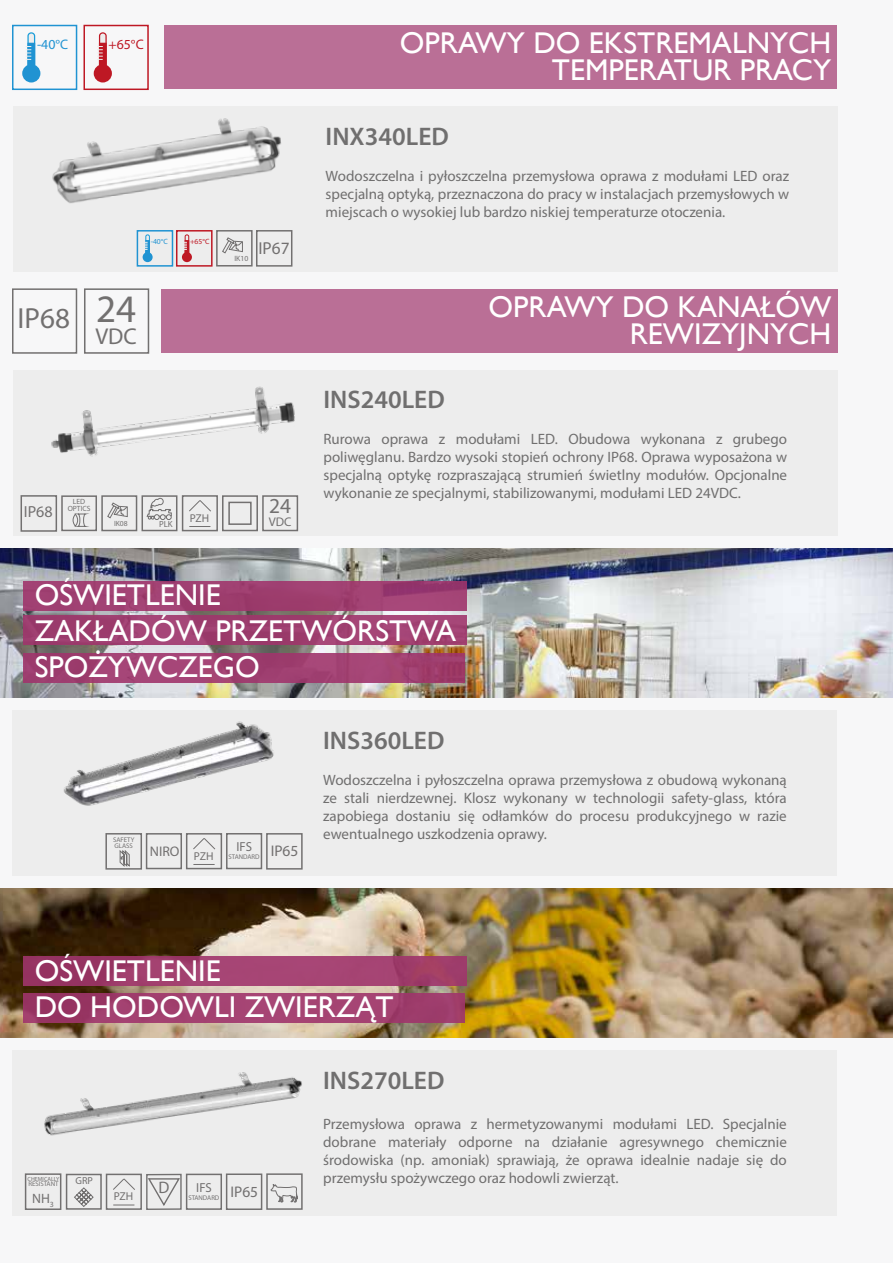
<style>
.page{position:relative;width:893px;height:1263px;background:#f7f7f8}
.page>*{position:absolute;margin:0;border:0;box-sizing:border-box;transform-origin:0 0}
.t1{font:30px/36px "Gill Sans";color:#fff}
.t2{font:29.1px "Myriad Pro";color:#727070}
.t3{font:600 25.5px "Myriad Pro";color:#706f6f}
.t4{font:22.95px "Myriad Pro";color:#727070}
.t5{font:21.45px "Myriad Pro";color:#727070}
.t6{font:17.25px "Myriad Pro";color:#727070}
.t7{font:16.65px "Myriad Pro";color:#727070}
.t8{font:16.05px "Myriad Pro";color:#727070}
.t9{font:15.45px "Myriad Pro";color:#727070}
.t10{font:15px/18px "Myriad Pro";color:#706f6f;text-align:justify}
.t11{font:13.95px "Myriad Pro";color:#727070}
.t12{font:13.8px "Myriad Pro";color:#2093d2}
.t13{font:13.8px "Myriad Pro";color:#be1824}
.t14{font:13.5px "Myriad Pro";color:#727070}
.t15{font:13.05px "Myriad Pro";color:#727070}
.t16{font:12.6px "Myriad Pro";color:#727070}
.t17{font:11.4px "Myriad Pro";letter-spacing:-.015em;color:#727070}
.t18{font:10.2px "Myriad Pro";color:#727070}
.t19{font:8.85px "Myriad Pro";color:#727070}
.t20{font:7.65px "Myriad Pro";color:#2093d2}
.t21{font:7.65px "Myriad Pro";color:#be1824}
.t22{font:7.65px "Myriad Pro";color:#727070}
.t23{font:7.5px/6.3px "Myriad Pro";color:#727070;text-align:center}
.t24{font:6.75px/5.8px "Myriad Pro";color:#727070}
.t25{font:6px "Myriad Pro";color:#727070}
.s1{font-family:"Minion Pro"}
</style>
<div class="page">
<img style="left:0;top:889px;width:893px;height:148px">
<svg style="left:23px;top:956px;width:443px;height:29px;background:#a03e6c"></svg>
<div style="left:23px;top:993px;width:442px;height:29px;background:linear-gradient(to right,#9c3a68,#a54473)"></div>
<div style="left:13px;top:1050px;width:824px;height:166px;background:#ededed"></div>
<img style="left:44px;top:1072px;width:258px;height:64px">
<svg style="left:270px;top:1184px;width:28px;height:19px"></svg>
<div style="left:266px;top:1173px;width:37px;height:37px;border:2px solid #727070"></div>
<div style="left:226px;top:1173px;width:36px;height:37px;border:2px solid #727070"></div>
<div style="left:106px;top:1173px;width:36px;height:37px;border:2px solid #727070"></div>
<svg style="left:113px;top:1205px;width:21px;height:1px"></svg>
<svg style="left:113px;top:1178px;width:22px;height:12px"></svg>
<div style="left:66px;top:1174px;width:36px;height:36px;border:2px solid #727070"></div>
<svg style="left:74px;top:1187px;width:20px;height:20px"></svg>
<div style="left:25px;top:1173px;width:36px;height:37px;border:2px solid #727070"></div>
<div style="left:186px;top:1173px;width:36px;height:37px;border:2px solid #727070"></div>
<svg style="left:146px;top:1173px;width:36px;height:37px"></svg>
<img style="left:0;top:549px;width:893px;height:148px">
<div style="left:23px;top:615px;width:443px;height:30px;background:#9f3f70"></div>
<div style="left:23px;top:653px;width:442px;height:29px;background:#a14172"></div>
<div style="left:23px;top:581px;width:443px;height:30px;background:linear-gradient(to right,#a14172,#9f3f71)"></div>
<div style="left:13px;top:710px;width:824px;height:166px;background:#ededed"></div>
<img style="left:63px;top:721px;width:211px;height:118px">
<div style="left:266px;top:833px;width:37px;height:36px;border:2px solid #727070"></div>
<div style="left:186px;top:833px;width:36px;height:36px;border:2px solid #727070"></div>
<svg style="left:193px;top:864px;width:22px;height:1px"></svg>
<svg style="left:193px;top:837px;width:23px;height:13px"></svg>
<div style="left:105px;top:833px;width:37px;height:37px;border:2px solid #727070"></div>
<div style="left:226px;top:833px;width:36px;height:36px;border:2px solid #727070"></div>
<div style="left:146px;top:833px;width:36px;height:36px;border:2px solid #727070"></div>
<svg style="left:120px;top:850px;width:9px;height:16px"></svg>
<div style="left:162px;top:289px;width:676px;height:64px;background:#ba6f96"></div>
<div style="left:13px;top:370px;width:825px;height:166px;background:#ededed"></div>
<svg style="left:107px;top:502px;width:21px;height:17px"></svg>
<div style="left:101px;top:495px;width:36px;height:36px;border:2px solid #727070"></div>
<div style="left:21px;top:495px;width:36px;height:37px;border:2px solid #727070"></div>
<svg style="left:222px;top:495px;width:36px;height:37px"></svg>
<div style="left:142px;top:495px;width:35px;height:36px;border:2px solid #727070"></div>
<svg style="left:146px;top:498px;width:26px;height:22px"></svg>
<div style="left:262px;top:495px;width:36px;height:36px;border:2px solid #727070"></div>
<div style="left:61px;top:495px;width:36px;height:36px;border:2px solid #727070"></div>
<div style="left:73px;top:514px;width:5px;height:12px;border:1px solid #727070;border-radius:50%"></div>
<svg style="left:77px;top:513px;width:9px;height:14px"></svg>
<div style="left:182px;top:495px;width:36px;height:36px;border:2px solid #727070"></div>
<svg style="left:189px;top:526px;width:21px;height:1px"></svg>
<svg style="left:189px;top:500px;width:22px;height:12px"></svg>
<div style="left:12px;top:288px;width:65px;height:66px;border:2px solid #727070"></div>
<div style="left:84px;top:288px;width:65px;height:66px;border:2px solid #727070"></div>
<img style="left:51px;top:386px;width:244px;height:71px">
<div style="left:164px;top:26px;width:673px;height:63px;background:#ba6f96"></div>
<div style="left:94px;top:64px;width:18px;height:18px;background:#be1824;border-radius:50%"></div>
<div style="left:100px;top:33px;width:6px;height:35px;background:#ededed;border-radius:3px"></div>
<div style="left:99px;top:32px;width:8px;height:36px;border:1px solid #be1824;border-radius:3px"></div>
<div style="left:99px;top:43px;width:8px;height:27px;background:#be1824;border:1px solid #be1824"></div>
<svg style="left:97px;top:46px;width:6px;height:14px"></svg>
<div style="left:83px;top:25px;width:66px;height:65px;border:2px solid #be1824"></div>
<div style="left:22px;top:64px;width:18px;height:18px;background:#2093d2;border-radius:50%"></div>
<div style="left:28px;top:33px;width:7px;height:35px;background:#ededed;border-radius:3px"></div>
<div style="left:27px;top:32px;width:8px;height:36px;border:1px solid #1b9dd9;border-radius:3px"></div>
<div style="left:27px;top:43px;width:8px;height:27px;background:#2093d2"></div>
<svg style="left:26px;top:46px;width:5px;height:14px"></svg>
<div style="left:12px;top:25px;width:65px;height:65px;border:2px solid #2093d2"></div>
<div style="left:13px;top:106px;width:825px;height:166px;background:#ededed"></div>
<div style="left:256px;top:230px;width:36px;height:37px;border:2px solid #727070"></div>
<svg style="left:222px;top:237px;width:21px;height:17px"></svg>
<div style="left:216px;top:230px;width:37px;height:36px;border:2px solid #727070"></div>
<div style="left:182px;top:252px;width:10px;height:10px;background:#be1824;border-radius:50%"></div>
<div style="left:185px;top:235px;width:4px;height:19px;border:1px solid #be1824;border-radius:2px"></div>
<hr style="left:185px;top:240px;width:4px;height:15px;background:#be1824">
<svg style="left:184px;top:242px;width:3px;height:8px"></svg>
<div style="left:176px;top:230px;width:37px;height:37px;border:2px solid #be1824"></div>
<div style="left:143px;top:252px;width:10px;height:10px;background:#2093d2;border-radius:50%"></div>
<div style="left:145px;top:235px;width:5px;height:19px;border:1px solid #1b9dd9;border-radius:2px"></div>
<div style="left:145px;top:240px;width:5px;height:15px;background:#2093d2;border:1px solid #2093d2"></div>
<svg style="left:145px;top:242px;width:3px;height:8px"></svg>
<div style="left:137px;top:230px;width:36px;height:37px;border:2px solid #2093d2"></div>
<img style="left:52px;top:118px;width:229px;height:86px">
<p class="t12" style="left:37px;top:36px;width:33px">-40<span class="s1">°</span>C</p>
<p class="t13" style="left:109px;top:36px;width:37px">+65<span class="s1">°</span>C</p>
<p class="t20" style="left:151px;top:236px;width:19px">-40<span class="s1">°</span>C</p>
<p class="t21" style="left:190px;top:236px;width:21px">+65<span class="s1">°</span>C</p>
<h2 class="t2" style="left:18px;top:300px;width:120px">IP68 <sup>24</sup></h2>
<h3 class="t4" style="left:95px;top:322px;width:43px">VDC</h3>
<p class="t22" style="left:234px;top:254px;width:15px">IK10</p>
<p class="t6" style="left:258px;top:238px;width:33px">IP67</p>
<p class="t8" style="left:24px;top:502px;width:30px">IP68</p>
<p class="t23" style="left:68px;top:498px;width:24px">LED<br>OPTICS</p>
<p class="t23" style="left:114px;top:520px;width:15px">IK08</p>
<p class="t19" style="left:159px;top:518px;width:15px">PLK</p>
<p class="t17" style="left:190px;top:511px;width:21px">PZH</p>
<h3 class="t5" style="left:269px;top:493px;width:23px">24</h3>
<p class="t16" style="left:269px;top:514px;width:24px">VDC</p>
<h1 class="t1" style="left:400px;top:29px;width:433px;line-height:27px;text-align:right">OPRAWY DO EKSTREMALNYCH<br>TEMPERATUR PRACY</h1>
<h3 class="t3" style="left:326px;top:120px;width:125px">INX340LED</h3>
<p class="t10" style="left:326px;top:167px;width:465px">Wodoszczelna i pyłoszczelna przemysłowa oprawa z modułami LED oraz specjalną optyką, przeznaczona do pracy w instalacjach przemysłowych w miejscach o wysokiej lub bardzo niskiej temperaturze otoczenia.</p>
<h1 class="t1" style="left:489px;top:293px;width:344px;line-height:27px;text-align:right">OPRAWY DO KANAŁÓW<br>REWIZYJNYCH</h1>
<h3 class="t3" style="left:323px;top:383px;width:123px">INS240LED</h3>
<p class="t10" style="left:323px;top:430px;width:465px">Rurowa oprawa z modułami LED. Obudowa wykonana z grubego poliwęglanu. Bardzo wysoki stopień ochrony IP68. Oprawa wyposażona w specjalną optykę rozpraszającą strumień świetlny modułów. Opcjonalne wykonanie ze specjalnymi, stabilizowanymi, modułami LED 24VDC.</p>
<h1 class="t1" style="left:35px;top:577px;width:423px">OŚWIETLENIE<br>ZAKŁADÓW PRZETWÓRSTWA<br>SPOŻYWCZEGO</h1>
<p class="t24" style="left:113px;top:837px;width:23px">SAFETY<br>GLASS</p>
<p class="t15" style="left:236px;top:839px;width:17px">IFS</p>
<p class="t17" style="left:194px;top:849px;width:21px">PZH</p>
<p class="t9" style="left:271px;top:841px;width:29px">IP65</p>
<p class="t11" style="left:150px;top:843px;width:31px">NIRO</p>
<p class="t24" style="left:229px;top:854px;width:32px">STANDARD</p>
<h3 class="t3" style="left:323px;top:724px;width:123px">INS360LED</h3>
<p class="t10" style="left:323px;top:771px;width:465px">Wodoszczelna i pyłoszczelna oprawa przemysłowa z obudową wykonaną ze stali nierdzewnej. Klosz wykonany w technologii safety-glass, która zapobiega dostaniu się odłamków do procesu produkcyjnego w razie ewentualnego uszkodzenia oprawy.</p>
<h1 class="t1" style="left:35px;top:952px;width:360px">OŚWIETLENIE<br>DO HODOWLI ZWIERZĄT</h1>
<p class="t25" style="left:28px;top:1175px;width:33px">CHEMICALLY</p>
<p class="t24" style="left:28px;top:1181px;width:32px">RESISTANT</p>
<p class="t14" style="left:32px;top:1190px;width:23px">NH<sub>3</sub></p>
<p class="t18" style="left:76px;top:1174px;width:19px">GRP</p>
<p class="t7" style="left:158px;top:1177px;width:12px">D</p>
<p class="t15" style="left:196px;top:1179px;width:17px">IFS</p>
<p class="t24" style="left:188px;top:1195px;width:32px">STANDARD</p>
<p class="t17" style="left:114px;top:1189px;width:21px">PZH</p>
<p class="t9" style="left:230px;top:1182px;width:29px">IP65</p>
<h3 class="t3" style="left:323px;top:1064px;width:123px">INS270LED</h3>
<p class="t10" style="left:323px;top:1114px;width:465px">Przemysłowa oprawa z hermetyzowanymi modułami LED. Specjalnie dobrane materiały odporne na działanie agresywnego chemicznie środowiska (np. amoniak) sprawiają, że oprawa idealnie nadaje się do przemysłu spożywczego oraz hodowli zwierząt.</p>
</div>
